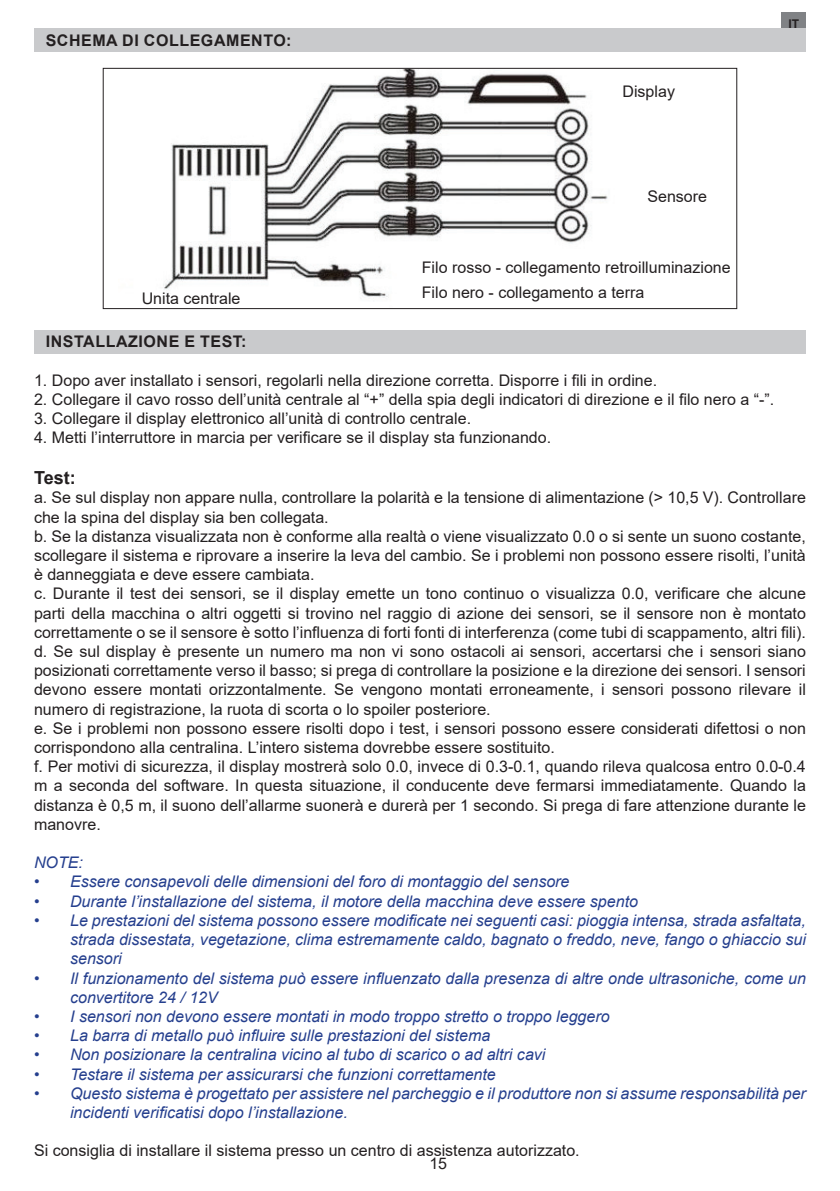
<style>
.page{position:relative;width:840px;height:1191px;background:#fff}
.page>*{position:absolute;margin:0;border:0;box-sizing:border-box;transform-origin:0 0}
.Bold{font:700 18px "Arial";color:#231f20}
.t1{font:16px/19.2px "Arial";color:#231f20;text-align:justify}
.Note{font:italic 16px/19.2px "Arial";color:#253f8e}
.UPPERCASE_TITLE{font:700 16px "Arial";letter-spacing:.035em;color:#231f20}
.t2{font:700 12px "Arial";color:#231f20}
</style>
<div class="page">
<div style="left:781px;top:12px;width:24px;height:22px;background:#808285"></div>
<div style="left:34px;top:28px;width:771px;height:24px;background:#c9cacc"></div>
<div style="left:34px;top:330px;width:771px;height:23px;background:#c9cacc"></div>
<img style="left:163px;top:70px;width:445px;height:228px">
<div style="left:103px;top:68px;width:633px;height:241px;border:1px solid #231f20"></div>
<p class="UPPERCASE_TITLE" style="left:46px;top:29px;width:247px">SCHEMA DI COLLEGAMENTO:</p>
<p class="t1" style="left:142px;top:288px;width:100px">Unita centrale</p>
<p class="t1" style="left:622px;top:81px;width:54px">Display</p>
<p class="t1" style="left:647px;top:186px;width:61px">Sensore</p>
<p class="t1" style="left:421px;top:258px;width:310px">Filo rosso - collegamento retroilluminazione</p>
<p class="t1" style="left:421px;top:282px;width:224px">Filo nero - collegamento a terra</p>
<p class="t2" style="left:788px;top:15px;width:12px">IT</p>
<p class="UPPERCASE_TITLE" style="left:46px;top:330px;width:202px">INSTALLAZIONE E TEST:</p>
<p class="t1" style="left:34px;top:370px;width:624px">1. Dopo aver installato i sensori, regolarli nella direzione corretta. Disporre i fili in ordine.</p>
<p class="t1" style="left:34px;top:389px;width:741px">2. Collegare il cavo rosso dell’unità centrale al “+” della spia degli indicatori di direzione e il filo nero a “-”.</p>
<p class="t1" style="left:34px;top:409px;width:438px">3. Collegare il display elettronico all’unità di controllo centrale.</p>
<p class="t1" style="left:34px;top:428px;width:518px">4. Metti l’interruttore in marcia per verificare se il display sta funzionando.</p>
<p class="Bold" style="left:34px;top:465px;width:43px">Test:</p>
<p class="t1" style="left:34px;top:488px;width:772px">a. Se sul display non appare nulla, controllare la polarità e la tensione di alimentazione (&gt; 10,5 V). Controllare che la spina del display sia ben collegata.</p>
<p class="t1" style="left:34px;top:526px;width:773px">b. Se la distanza visualizzata non è conforme alla realtà o viene visualizzato 0.0 o si sente un suono costante, scollegare il sistema e riprovare a inserire la leva del cambio. Se i problemi non possono essere risolti, l’unità è danneggiata e deve essere cambiata.</p>
<p class="t1" style="left:34px;top:584px;width:773px">c. Durante il test dei sensori, se il display emette un tono continuo o visualizza 0.0, verificare che alcune parti della macchina o altri oggetti si trovino nel raggio di azione dei sensori, se il sensore non è montato correttamente o se il sensore è sotto l’influenza di forti fonti di interferenza (come tubi di scappamento, altri fili).</p>
<p class="t1" style="left:34px;top:641px;width:773px">d. Se sul display è presente un numero ma non vi sono ostacoli ai sensori, accertarsi che i sensori siano posizionati correttamente verso il basso; si prega di controllare la posizione e la direzione dei sensori. I sensori devono essere montati orizzontalmente. Se vengono montati erroneamente, i sensori possono rilevare il numero di registrazione, la ruota di scorta o lo spoiler posteriore.</p>
<p class="t1" style="left:34px;top:718px;width:773px">e. Se i problemi non possono essere risolti dopo i test, i sensori possono essere considerati difettosi o non corrispondono alla centralina. L’intero sistema dovrebbe essere sostituito.</p>
<p class="t1" style="left:34px;top:757px;width:773px">f. Per motivi di sicurezza, il display mostrerà solo 0.0, invece di 0.3-0.1, quando rileva qualcosa entro 0.0-0.4 m a seconda del software. In questa situazione, il conducente deve fermarsi immediatamente. Quando la distanza è 0,5 m, il suono dell’allarme suonerà e durerà per 1 secondo. Si prega di fare attenzione durante le manovre.</p>
<p class="Note" style="left:34px;top:853px;width:50px">NOTE:</p>
<p class="Note" style="left:34px;top:872px;width:536px">• Essere consapevoli delle dimensioni del foro di montaggio del sensore</p>
<p class="Note" style="left:34px;top:891px;width:605px">• Durante l’installazione del sistema, il motore della macchina deve essere spento</p>
<p class="Note" style="left:70px;top:911px;width:737px;text-align:justify;text-indent:-36px">• Le prestazioni del sistema possono essere modificate nei seguenti casi: pioggia intensa, strada asfaltata, strada dissestata, vegetazione, clima estremamente caldo, bagnato o freddo, neve, fango o ghiaccio sui sensori</p>
<p class="Note" style="left:70px;top:968px;width:737px;text-indent:-36px">• Il funzionamento del sistema può essere influenzato dalla presenza di altre onde ultrasoniche, come un convertitore 24 / 12V</p>
<p class="Note" style="left:34px;top:1007px;width:576px">• I sensori non devono essere montati in modo troppo stretto o troppo leggero</p>
<p class="Note" style="left:34px;top:1026px;width:457px">• La barra di metallo può influire sulle prestazioni del sistema</p>
<p class="Note" style="left:34px;top:1045px;width:512px">• Non posizionare la centralina vicino al tubo di scarico o ad altri cavi</p>
<p class="Note" style="left:34px;top:1064px;width:463px">• Testare il sistema per assicurarsi che funzioni correttamente</p>
<p class="Note" style="left:70px;top:1083px;width:737px;text-indent:-36px">• Questo sistema è progettato per assistere nel parcheggio e il produttore non si assume responsabilità per incidenti verificatisi dopo l’installazione.</p>
<p class="t1" style="left:34px;top:1141px;width:547px">Si consiglia di installare il sistema presso un centro di assistenza autorizzato.</p>
<p class="t1" style="left:429px;top:1153px;width:19px">15</p>
</div>
